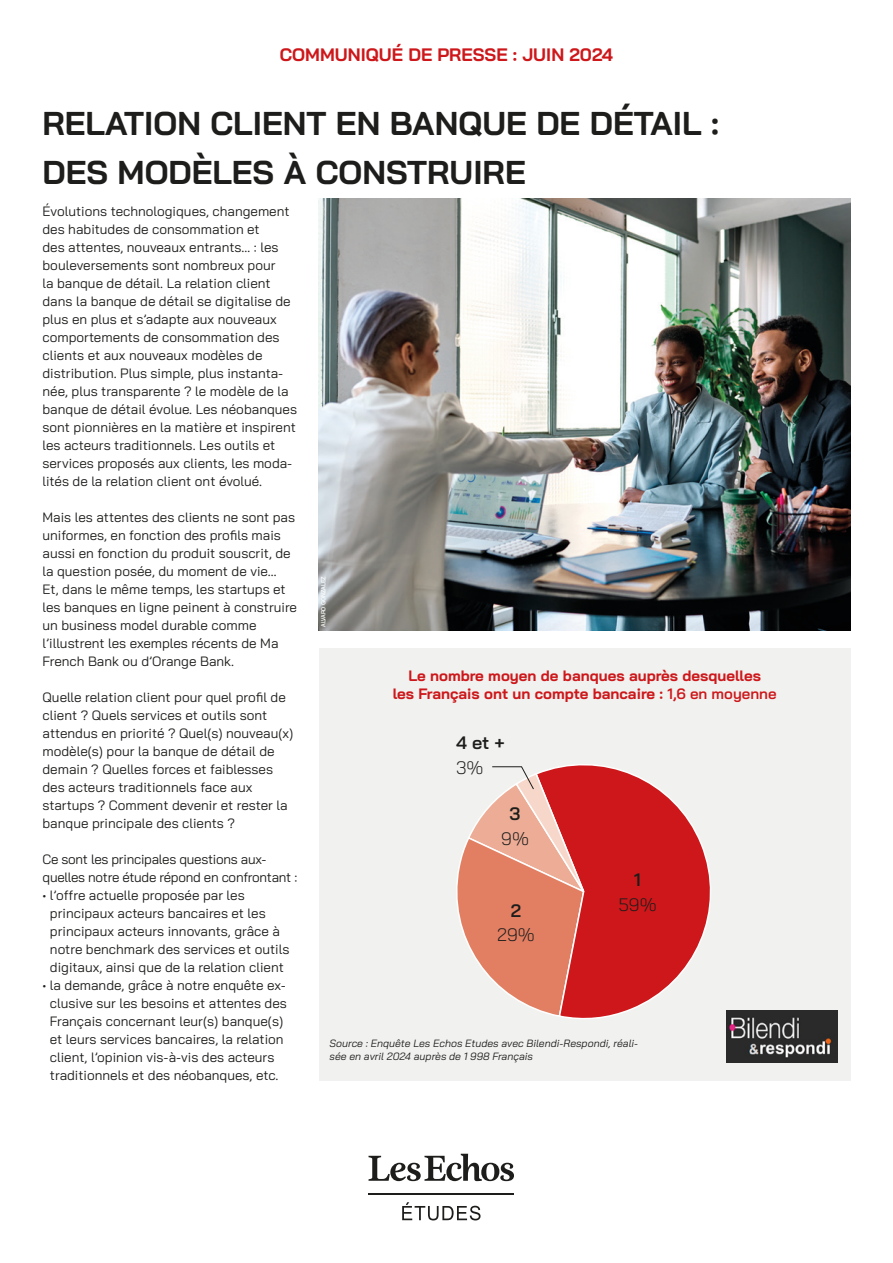
<style>
.page{position:relative;width:893px;height:1263px;background:#fff}
.page>*{position:absolute;margin:0;border:0;box-sizing:border-box;transform-origin:0 0}
.t1{font:700 33px/48.6px "Bai Jamjuree";color:#1d1d1b}
.t2{font:700 18px "Bai Jamjuree";color:#cd171a}
.t3{font:300 18px "Bai Jamjuree";color:#1d1d1b}
.t4{font:600 18px "Bai Jamjuree";color:#1d1d1b}
.t5{font:700 15px/18px "Bai Jamjuree";color:#cd171a;text-align:center}
.t6{font:13.5px/18px "Bai Jamjuree";color:#1d1d1b}
.t7{font:13.5px/18px "Bai Jamjuree";letter-spacing:-.02em;color:#1d1d1b}
.t8{font:italic 10.5px/12.6px "Bai Jamjuree";color:#1d1d1b}
.t9{font:500 6px "Helvetica Neue LT Std";letter-spacing:-.01em;color:#fff;scale:.9 1}
.s1{font-weight:600}
</style>
<div class="page">
<div style="left:319px;top:648px;width:531px;height:432px;background:#f1f1ef"></div>
<img style="left:319px;top:199px;width:531px;height:431px">
<hr style="left:369px;top:1193px;width:145px;height:1px;background:#1d1d1b">
<svg style="left:368px;top:1154px;width:146px;height:27px"></svg>
<svg style="left:402px;top:1202px;width:78px;height:18px"></svg>
<svg style="left:566px;top:764px;width:163px;height:257px"></svg>
<svg style="left:456px;top:766px;width:130px;height:252px"></svg>
<img style="left:727px;top:1011px;width:111px;height:51px">
<h2 class="t2" style="left:280px;top:44px;width:335px">COMMUNIQUÉ DE PRESSE : JUIN 2024</h2>
<h1 class="t1" style="left:43px;top:99px;width:678px">RELATION CLIENT EN BANQUE DE DÉTAIL :<br>DES MODÈLES À CONSTRUIRE</h1>
<p class="t6" style="left:43px;top:202px;width:256px">Évolutions technologiques, changement des habitudes de consommation et<br>des attentes, nouveaux entrants… : les bouleversements sont nombreux pour<br>la banque de détail. La relation client dans la banque de détail se digitalise de plus en plus et s’adapte aux nouveaux comportements de consommation des clients et aux nouveaux modèles de distribution. Plus simple, plus instanta&shy;née, plus transparente ? le modèle de la banque de détail évolue. Les néobanques sont pionnières en la matière et inspirent les acteurs traditionnels. Les outils et services proposés aux clients, les moda&shy;lités de la relation client ont évolué.</p>
<p class="t6" style="left:43px;top:508px;width:256px">Mais les attentes des clients ne sont pas uniformes, en fonction des profils mais aussi en fonction du produit souscrit, de la question posée, du moment de vie…<br>Et, dans le même temps, les startups et les banques en ligne peinent à construire un business model durable comme l’illustrent les exemples récents de Ma French Bank ou d’Orange Bank.</p>
<p class="t6" style="left:43px;top:688px;width:252px">Quelle relation client pour quel profil de client ? Quels services et outils sont attendus en priorité ? Quel(s) nouveau(x) modèle(s) pour la banque de détail de demain ? Quelles forces et faiblesses des acteurs traditionnels face aux startups ? Comment devenir et rester la banque principale des clients ?</p>
<p class="t7" style="left:43px;top:850px;width:256px">Ce sont les principales questions aux&shy;quelles notre étude répond en confrontant :</p>
<p class="t6" style="left:50px;top:886px;width:241px;text-indent:-7px">• l’offre actuelle proposée par les principaux acteurs bancaires et les principaux acteurs innovants, grâce à notre benchmark des services et outils digitaux, ainsi que de la relation client</p>
<p class="t6" style="left:43px;top:976px;width:246px;text-align:center">• la demande, grâce à notre enquête ex&shy;clusive sur les besoins et attentes des Français concernant leur(s) banque(s) et leurs services bancaires, la relation client, l’opinion vis-à-vis des acteurs traditionnels et des néobanques, etc.</p>
<p class="t9" style="left:320px;top:627px;width:58px;rotate:-90deg">ALVARO GONZALEZ</p>
<p class="t5" style="left:393px;top:667px;width:385px">Le nombre moyen de banques auprès desquelles<br>les Français ont un compte bancaire : <span class="s1">1,6 en moyenne</span></p>
<h2 class="t4" style="left:456px;top:733px;width:50px">4 et +</h2>
<h2 class="t3" style="left:456px;top:752px;width:29px">3%</h2>
<h2 class="t4" style="left:510px;top:804px;width:12px">3</h2>
<h2 class="t3" style="left:501px;top:823px;width:29px">9%</h2>
<h2 class="t4" style="left:511px;top:900px;width:12px">2</h2>
<h2 class="t3" style="left:497px;top:920px;width:39px">29%</h2>
<h2 class="t4" style="left:634px;top:869px;width:8px">1</h2>
<h2 class="t3" style="left:618px;top:889px;width:40px">59%</h2>
<p class="t8" style="left:330px;top:1037px;width:310px">Source : Enquête Les Echos Etudes avec Bilendi-Respondi, réali&shy;sée en avril 2024 auprès de 1 998 Français</p>
</div>
